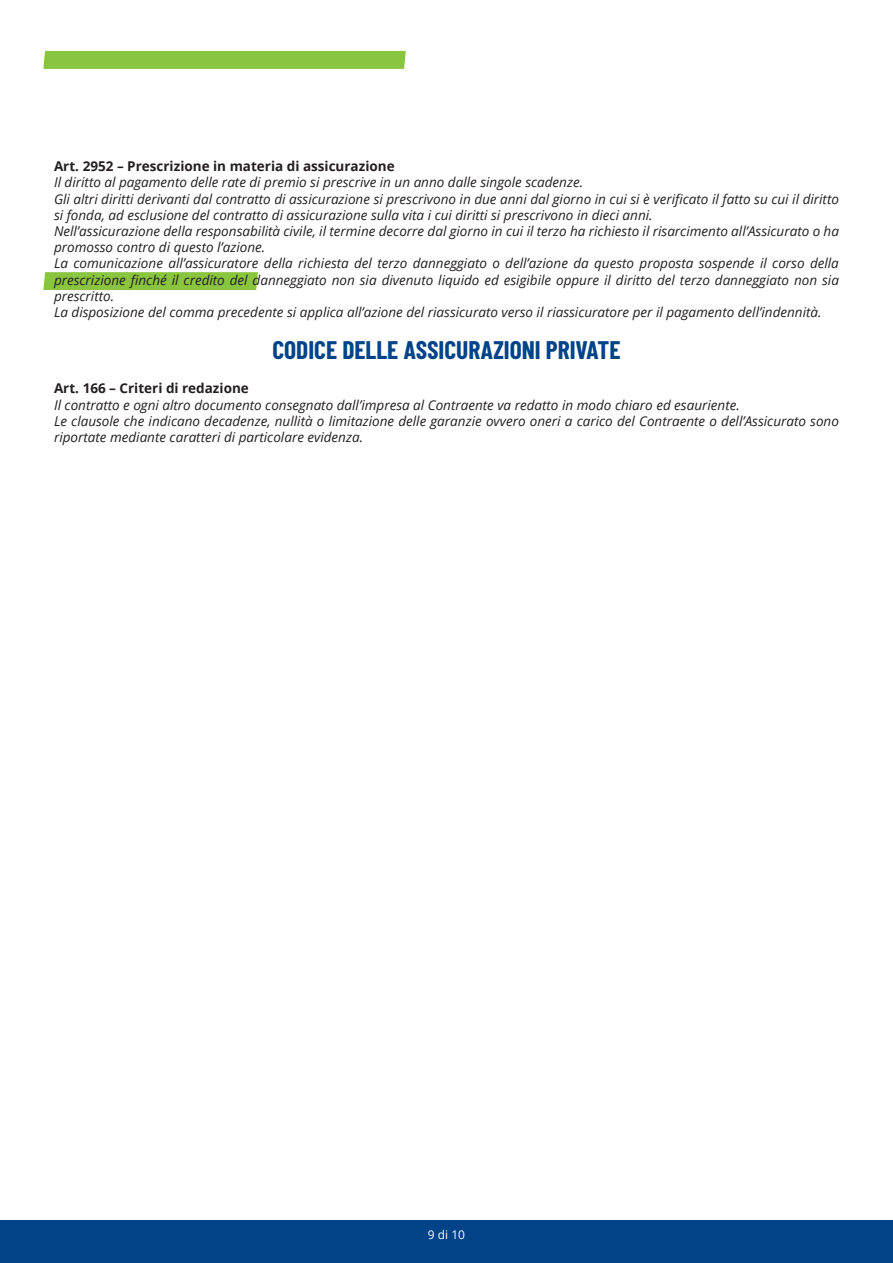
<style>
.page{position:relative;width:893px;height:1263px;background:#fff}
.page>*{position:absolute;margin:0;border:0;box-sizing:border-box;transform-origin:0 0}
.Normale{font:700 25.5px "Barlow Condensed";color:#004389}
.comma{font:italic 13.5px/16.2px "Open Sans";color:#231f20}
.Normale-2{font:italic 13.5px/16.2px "Open Sans";color:#231f20}
.Normale-3{font:700 13.5px "Open Sans";color:#231f20}
.t1{font:12px "Open Sans";color:#fff}
</style>
<div class="page">
<div style="left:0;top:1220px;width:893px;height:43px;background:#004389"></div>
<div style="left:43px;top:272px;width:215px;height:18px;background:#89c53f"></div>
<div style="left:43px;top:51px;width:363px;height:18px;background:#89c53f"></div>
<p class="Normale-3" style="left:54px;top:157px;width:342px">Art. 2952 – Prescrizione in materia di assicurazione</p>
<p class="comma" style="left:54px;top:174px;width:531px">Il diritto al pagamento delle rate di premio si prescrive in un anno dalle singole scadenze.</p>
<p class="comma" style="left:54px;top:190px;width:786px">Gli altri diritti derivanti dal contratto di assicurazione si prescrivono in due anni dal giorno in cui si è verificato il fatto su cui il diritto si fonda, ad esclusione del contratto di assicurazione sulla vita i cui diritti si prescrivono in dieci anni.</p>
<p class="comma" style="left:54px;top:223px;width:786px">Nell’assicurazione della responsabilità civile, il termine decorre dal giorno in cui il terzo ha richiesto il risarcimento all’Assicurato o ha promosso contro di questo l’azione.</p>
<p class="comma" style="left:54px;top:255px;width:786px;text-align:justify">La comunicazione all’assicuratore della richiesta del terzo danneggiato o dell’azione da questo proposta sospende il corso della prescrizione finché il credito del danneggiato non sia divenuto liquido ed esigibile oppure il diritto del terzo danneggiato non sia prescritto.</p>
<p class="comma" style="left:54px;top:304px;width:769px">La disposizione del comma precedente si applica all’azione del riassicurato verso il riassicuratore per il pagamento dell’indennità.</p>
<p class="Normale" style="left:272px;top:334px;width:350px">CODICE DELLE ASSICURAZIONI PRIVATE</p>
<p class="Normale-3" style="left:54px;top:379px;width:196px">Art. 166 – Criteri di redazione</p>
<p class="Normale-2" style="left:54px;top:396px;width:687px">Il contratto e ogni altro documento consegnato dall’impresa al Contraente va redatto in modo chiaro ed esauriente.</p>
<p class="Normale-2" style="left:54px;top:412px;width:786px">Le clausole che indicano decadenze, nullità o limitazione delle garanzie ovvero oneri a carico del Contraente o dell’Assicurato sono riportate mediante caratteri di particolare evidenza.</p>
<p class="t1" style="left:428px;top:1227px;width:39px">9 di 10</p>
</div>
